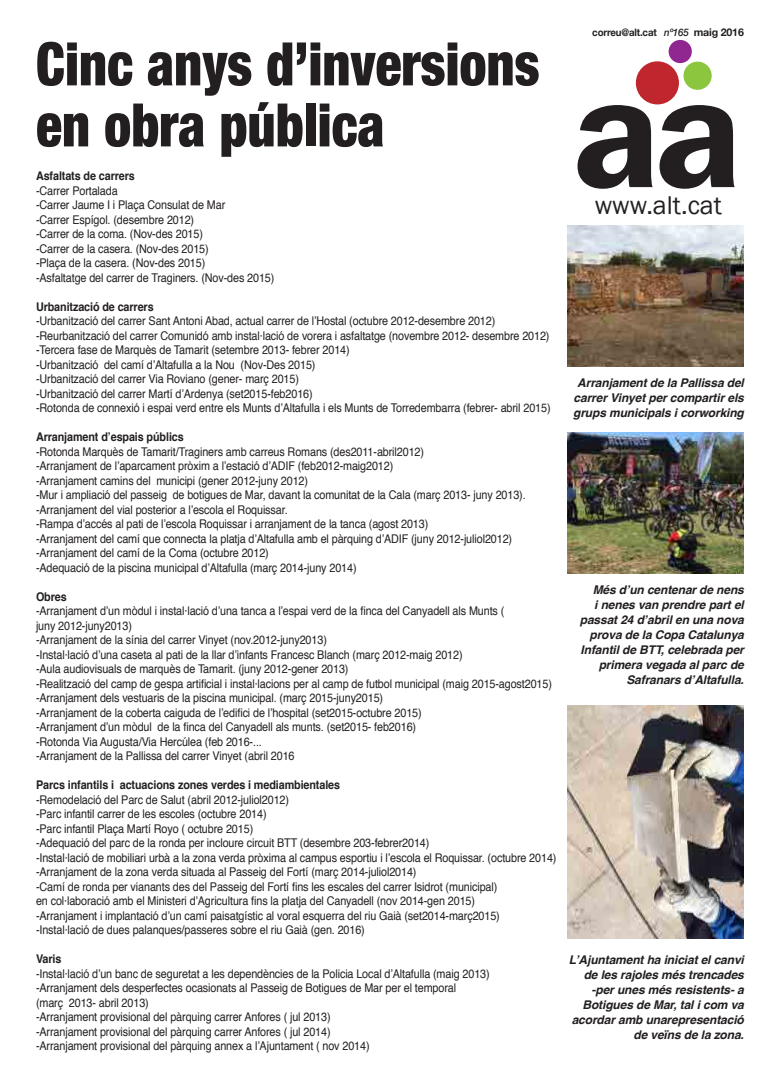
<style>
.page{position:relative;width:780px;height:1092px;background:#fff}
.page>*{position:absolute;margin:0;border:0;box-sizing:border-box;transform-origin:0 0}
.t1{font:600 162.9px "Franklin Gothic";color:#231f20}
.t2{font:900 condensed 60px/61px "Helvetica Neue";color:#231f20;scale:.9 1}
.t3{font:26.3px "Franklin Gothic";color:#231f20}
.t4{font:12px "Helvetica";letter-spacing:-.01em;color:#231f20;scale:.9 1}
.t5{font:italic 700 12px/15px "Helvetica";letter-spacing:-.01em;color:#231f20;text-align:right}
.t6{font:700 12px "Helvetica";letter-spacing:-.01em;color:#231f20;scale:.9 1}
.t7{font:700 10.3px "Helvetica Neue";letter-spacing:-.015em;color:#231f20;scale:.94 1}
.s1{font-weight:500;font-style:italic}
.s2{font-size:10.6px}
</style>
<div class="page">
<div style="left:668px;top:40px;width:23px;height:23px;background:#90268f;border-radius:50%"></div>
<div style="left:635px;top:61px;width:44px;height:43px;background:#c0262d;border-radius:50%"></div>
<div style="left:683px;top:62px;width:28px;height:28px;background:#8bc63e;border-radius:50%"></div>
<img style="left:567px;top:225px;width:177px;height:141px">
<img style="left:567px;top:432px;width:177px;height:141px">
<img style="left:567px;top:705px;width:177px;height:233px">
<p class="t2" style="left:36px;top:30px;width:561px">Cinc anys d’inversions en obra pública</p>
<p class="t6" style="left:36px;top:166px;width:111px">Asfaltats de carrers</p>
<p class="t4" style="left:36px;top:181px;width:92px">-Carrer Portalada</p>
<p class="t4" style="left:36px;top:196px;width:212px">-Carrer Jaume I i Plaça Consulat de Mar</p>
<p class="t4" style="left:36px;top:210px;width:177px">-Carrer Espígol. (desembre 2012)</p>
<p class="t4" style="left:36px;top:225px;width:187px">-Carrer de la coma. (Nov-des 2015)</p>
<p class="t4" style="left:36px;top:239px;width:193px">-Carrer de la casera. (Nov-des 2015)</p>
<p class="t4" style="left:36px;top:254px;width:189px">-Plaça de la casera. (Nov-des 2015)</p>
<p class="t4" style="left:36px;top:268px;width:266px">-Asfaltatge del carrer de Traginers. (Nov-des 2015)</p>
<p class="t6" style="left:36px;top:297px;width:132px">Urbanització de carrers</p>
<p class="t4" style="left:36px;top:312px;width:512px">-Urbanització del carrer Sant Antoni Abad, actual carrer de l’Hostal (octubre 2012-desembre 2012)</p>
<p class="t4" style="left:36px;top:326px;width:572px">-Reurbanització del carrer Comunidó amb instal·lació de vorera i asfaltatge (novembre 2012- desembre 2012)</p>
<p class="t4" style="left:36px;top:341px;width:350px">-Tercera fase de Marquès de Tamarit (setembre 2013- febrer 2014)</p>
<p class="t4" style="left:36px;top:355px;width:312px">-Urbanització del camí d’Altafulla a la Nou (Nov-Des 2015)</p>
<p class="t4" style="left:36px;top:369px;width:294px">-Urbanització del carrer Via Roviano (gener- març 2015)</p>
<p class="t4" style="left:36px;top:384px;width:309px">-Urbanització del carrer Martí d’Ardenya (set2015-feb2016)</p>
<p class="t4" style="left:36px;top:398px;width:573px">-Rotonda de connexió i espai verd entre els Munts d’Altafulla i els Munts de Torredembarra (febrer- abril 2015)</p>
<p class="t6" style="left:36px;top:427px;width:166px">Arranjament d’espais públics</p>
<p class="t4" style="left:36px;top:442px;width:432px">-Rotonda Marquès de Tamarit/Traginers amb carreus Romans (des2011-abril2012)</p>
<p class="t4" style="left:36px;top:456px;width:398px">-Arranjament de l’aparcament pròxim a l’estació d’ADIF (feb2012-maig2012)</p>
<p class="t4" style="left:36px;top:471px;width:304px">-Arranjament camins del municipi (gener 2012-juny 2012)</p>
<p class="t4" style="left:36px;top:485px;width:545px">-Mur i ampliació del passeig de botigues de Mar, davant la comunitat de la Cala (març 2013- juny 2013).</p>
<p class="t4" style="left:36px;top:500px;width:281px">-Arranjament del vial posterior a l’escola el Roquissar.</p>
<p class="t4" style="left:36px;top:514px;width:437px">-Rampa d’accés al pati de l’escola Roquissar i arranjament de la tanca (agost 2013)</p>
<p class="t4" style="left:36px;top:529px;width:530px">-Arranjament del camí que connecta la platja d’Altafulla amb el pàrquing d’ADIF (juny 2012-juliol2012)</p>
<p class="t4" style="left:36px;top:543px;width:260px">-Arranjament del camí de la Coma (octubre 2012)</p>
<p class="t4" style="left:36px;top:558px;width:358px">-Adequació de la piscina municipal d’Altafulla (març 2014-juny 2014)</p>
<p class="t6" style="left:36px;top:587px;width:36px">Obres</p>
<p class="t4" style="left:36px;top:601px;width:522px">-Arranjament d’un mòdul i instal·lació d’una tanca a l’espai verd de la finca del Canyadell als Munts (</p>
<p class="t4" style="left:36px;top:616px;width:108px">juny 2012-juny2013)</p>
<p class="t4" style="left:36px;top:630px;width:325px">-Arranjament de la sínia del carrer Vinyet (nov.2012-juny2013)</p>
<p class="t4" style="left:36px;top:645px;width:475px">-Instal·lació d’una caseta al pati de la llar d’infants Francesc Blanch (març 2012-maig 2012)</p>
<p class="t4" style="left:36px;top:659px;width:349px">-Aula audiovisuals de marquès de Tamarit. (juny 2012-gener 2013)</p>
<p class="t4" style="left:36px;top:674px;width:575px">-Realització del camp de gespa artificial i instal·lacions per al camp de futbol municipal (maig 2015-agost2015)</p>
<p class="t4" style="left:36px;top:688px;width:387px">-Arranjament dels vestuaris de la piscina municipal. (març 2015-juny2015)</p>
<p class="t4" style="left:36px;top:703px;width:430px">-Arranjament de la coberta caiguda de l’edifici de l’hospital (set2015-octubre 2015)</p>
<p class="t4" style="left:36px;top:717px;width:424px">-Arranjament d’un mòdul de la finca del Canyadell als munts. (set2015- feb2016)</p>
<p class="t4" style="left:36px;top:732px;width:252px">-Rotonda Via Augusta/Via Hercúlea (feb 2016-...</p>
<p class="t4" style="left:36px;top:746px;width:289px">-Arranjament de la Pallissa del carrer Vinyet (abril 2016</p>
<p class="t6" style="left:36px;top:775px;width:339px">Parcs infantils i actuacions zones verdes i mediambientales</p>
<p class="t4" style="left:36px;top:790px;width:283px">-Remodelació del Parc de Salut (abril 2012-juliol2012)</p>
<p class="t4" style="left:36px;top:804px;width:258px">-Parc infantil carrer de les escoles (octubre 2014)</p>
<p class="t4" style="left:36px;top:819px;width:243px">-Parc infantil Plaça Martí Royo ( octubre 2015)</p>
<p class="t4" style="left:36px;top:833px;width:438px">-Adequació del parc de la ronda per incloure circuit BTT (desembre 203-febrer2014)</p>
<p class="t4" style="left:36px;top:848px;width:579px">-Instal·lació de mobiliari urbà a la zona verda pròxima al campus esportiu i l’escola el Roquissar. (octubre 2014)</p>
<p class="t4" style="left:36px;top:862px;width:424px">-Arranjament de la zona verda situada al Passeig del Fortí (març 2014-juliol2014)</p>
<p class="t4" style="left:36px;top:877px;width:514px">-Camí de ronda per vianants des del Passeig del Fortí fins les escales del carrer Isidrot (municipal)</p>
<p class="t4" style="left:36px;top:891px;width:489px">en col·laboració amb el Ministeri d’Agricultura fins la platja del Canyadell (nov 2014-gen 2015)</p>
<p class="t4" style="left:36px;top:906px;width:517px">-Arranjament i implantació d’un camí paisatgístic al voral esquerra del riu Gaià (set2014-març2015)</p>
<p class="t4" style="left:36px;top:920px;width:367px">-Instal·lació de dues palanques/passeres sobre el riu Gaià (gen. 2016)</p>
<p class="t6" style="left:36px;top:949px;width:30px">Varis</p>
<p class="t4" style="left:36px;top:964px;width:505px">-Instal·lació d’un banc de seguretat a les dependències de la Policia Local d’Altafulla (maig 2013)</p>
<p class="t4" style="left:36px;top:978px;width:468px">-Arranjament dels desperfectes ocasionats al Passeig de Botigues de Mar per el temporal</p>
<p class="t4" style="left:36px;top:993px;width:127px">(març 2013- abril 2013)</p>
<p class="t4" style="left:36px;top:1007px;width:329px">-Arranjament provisional del pàrquing carrer Anfores ( jul 2013)</p>
<p class="t4" style="left:36px;top:1022px;width:329px">-Arranjament provisional del pàrquing carrer Anfores ( jul 2014)</p>
<p class="t4" style="left:36px;top:1036px;width:372px">-Arranjament provisional del pàrquing annex a l’Ajuntament ( nov 2014)</p>
<p class="t7" style="left:592px;top:24px;width:163px">correu@alt.cat <span class="s1">nº165</span> <span class="s2">maig 2016</span></p>
<p class="t1" style="left:572px;top:32px;width:172px">aa</p>
<p class="t3" style="left:594px;top:189px;width:129px">www.alt.cat</p>
<p class="t5" style="left:573px;top:375px;width:172px;text-align:center">Arranjament de la Pallissa del carrer Vinyet per compartir els grups municipals i corworking</p>
<p class="t5" style="left:579px;top:582px;width:166px">Més d’un centenar de nens<br>i nenes van prendre part el passat 24 d’abril en una nova prova de la Copa Catalunya</p>
<p class="t5" style="left:580px;top:642px;width:165px">Infantil de BTT, celebrada per primera vegada al parc de<br>Safranars d’Altafulla.</p>
<p class="t5" style="left:569px;top:951px;width:177px">L’Ajuntament ha iniciat el canvi de les rajoles més trencades -per unes més resistents- a<br>Botigues de Mar, tal i com va acordar amb unarepresentació de veïns de la zona.</p>
</div>
